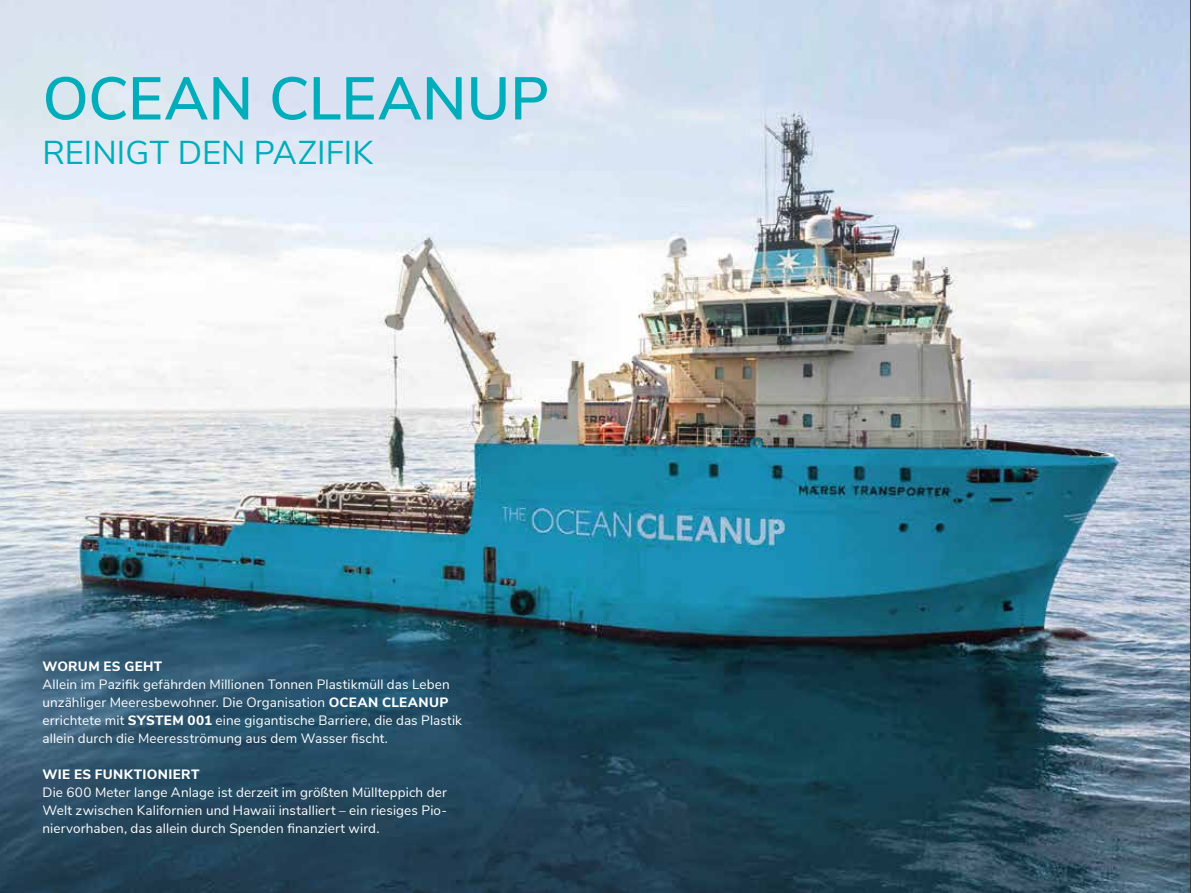
<style>
.page{position:relative;width:1191px;height:893px;background:#fff}
.page>*{position:absolute;margin:0;border:0;box-sizing:border-box;transform-origin:0 0}
.t1{font:600 60px "Nunito Sans";color:#00adbb}
.t2{font:33px "Nunito Sans";color:#00adbb}
.t3{font:13.5px/18px "Nunito Sans";letter-spacing:.01em;color:#fff}
.t4{font:800 13.5px "Nunito Sans";letter-spacing:.025em;color:#fff}
.s1{font-weight:800}
</style>
<div class="page">
<hr style="left:1189px;top:0;width:2px;height:893px;background:#3c3c3b">
<img style="left:0;top:0;width:1189px;height:893px">
<h1 class="t1" style="left:43px;top:55px;width:508px">OCEAN CLEANUP</h1>
<h2 class="t2" style="left:43px;top:129px;width:332px">REINIGT DEN PAZIFIK</h2>
<p class="t4" style="left:43px;top:656px;width:121px">WORUM ES GEHT</p>
<p class="t3" style="left:43px;top:674px;width:421px">Allein im Pazifik gefährden Millionen Tonnen Plastikmüll das Leben unzähliger Meeresbewohner. Die Organisation <span class="s1">OCEAN CLEANUP </span>errichtete mit <span class="s1">SYSTEM 001</span> eine gigantische Barriere, die das Plastik allein durch die Meeresströmung aus dem Wasser fischt.</p>
<p class="t4" style="left:43px;top:764px;width:158px">WIE ES FUNKTIONIERT</p>
<p class="t3" style="left:43px;top:782px;width:406px;text-align:justify">Die 600 Meter lange Anlage ist derzeit im größten Müllteppich der Welt zwischen Kalifornien und Hawaii installiert – ein riesiges Pio&shy;niervorhaben, das allein durch Spenden finanziert wird.</p>
</div>
